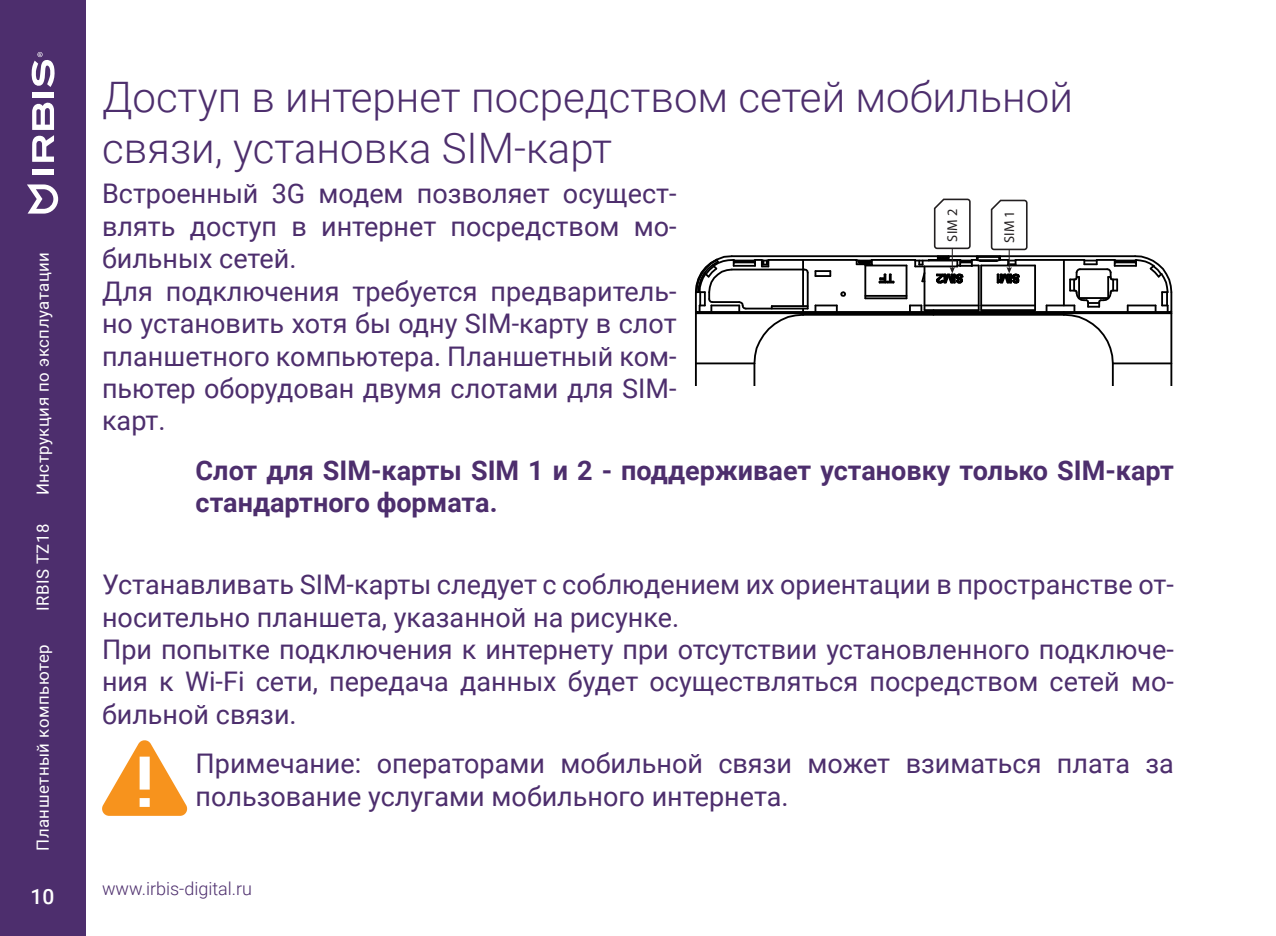
<style>
.page{position:relative;width:1276px;height:936px;background:#fff}
.page>*{position:absolute;margin:0;border:0;box-sizing:border-box;transform-origin:0 0}
.t1{font:700 70.8px "Roboto";color:#fff}
.t2{font:300 42px/50.4px "Roboto";color:#4d2e6d}
.t3{font:27px/32.4px "Roboto";color:#4d2e6d}
.t4{font:700 27px/32.4px "Roboto";color:#4d2e6d}
.t5{font:500 21px "Roboto";color:#fff}
.t6{font:300 18px "Roboto";color:#4d2e6d}
.t7{font:16.8px "Roboto";letter-spacing:.03em;color:#fff}
.t8{font:14.4px "Myriad Pro";color:#231f20}
</style>
<div class="page">
<div style="left:0;top:0;width:85px;height:935px;background:#4d2e6d"></div>
<svg style="left:27px;top:184px;width:31px;height:29px"></svg>
<svg style="left:32px;top:102px;width:22px;height:60px"></svg>
<div style="left:32px;top:169px;width:22px;height:5px;background:#fff"></div>
<div style="left:32px;top:92px;width:22px;height:5px;background:#fff"></div>
<svg style="left:31px;top:52px;width:24px;height:35px"></svg>
<svg style="left:102px;top:740px;width:85px;height:75px"></svg>
<hr style="left:695px;top:313px;width:2px;height:72px;background:#000">
<hr style="left:1170px;top:313px;width:2px;height:72px;background:#000">
<svg style="left:810px;top:264px;width:363px;height:101px"></svg>
<hr style="left:865px;top:264px;width:41px;height:2px;background:#000">
<hr style="left:981px;top:264px;width:54px;height:2px;background:#000">
<hr style="left:1115px;top:261px;width:20px;height:2px;background:#000">
<hr style="left:1114px;top:259px;width:22px;height:2px;background:#000">
<svg style="left:856px;top:259px;width:16px;height:6px"></svg>
<hr style="left:915px;top:259px;width:42px;height:2px;background:#000">
<hr style="left:1015px;top:259px;width:49px;height:2px;background:#000">
<hr style="left:872px;top:259px;width:43px;height:2px;background:#000">
<hr style="left:803px;top:259px;width:53px;height:2px;background:#000">
<hr style="left:732px;top:255px;width:403px;height:2px;background:#000">
<svg style="left:839px;top:290px;width:8px;height:8px"></svg>
<svg style="left:1062px;top:313px;width:52px;height:52px"></svg>
<svg style="left:1097px;top:288px;width:17px;height:16px"></svg>
<svg style="left:1072px;top:288px;width:18px;height:16px"></svg>
<svg style="left:695px;top:255px;width:115px;height:110px"></svg>
<hr style="left:1064px;top:259px;width:20px;height:2px;background:#000">
<svg style="left:1072px;top:259px;width:42px;height:23px"></svg>
<svg style="left:1133px;top:255px;width:40px;height:39px"></svg>
<svg style="left:1166px;top:305px;width:2px;height:7px"></svg>
<svg style="left:919px;top:198px;width:109px;height:85px"></svg>
<p class="t7" style="left:31px;top:495px;width:245px;rotate:-90deg">Инструкция по эксплуатации</p>
<p class="t7" style="left:31px;top:611px;width:89px;rotate:-90deg">IRBIS TZ18</p>
<p class="t7" style="left:31px;top:850px;width:208px;rotate:-90deg">Планшетный компьютер</p>
<h2 class="t2" style="left:102px;top:70px;width:972px">Доступ в интернет посредством сетей мобильной связи, установка SIM-карт</h2>
<p class="t3" style="left:102px;top:177px;width:576px">Встроенный 3G модем позволяет осущест&shy;влять доступ в интернет посредством мо&shy;бильных сетей.<br>Для подключения требуется предваритель&shy;но установить хотя бы одну SIM-карту в слот планшетного компьютера. Планшетный ком&shy;пьютер оборудован двумя слотами для SIM&shy;карт.</p>
<p class="t4" style="left:196px;top:453px;width:979px">Слот для SIM-карты SIM 1 и 2 - поддерживает установку только SIM-карт стандартного формата.</p>
<p class="t8" style="left:943px;top:241px;width:34px;rotate:-90deg">SIM 2</p>
<p class="t8" style="left:1000px;top:242px;width:34px;rotate:-90deg">SIM 1</p>
<p class="t3" style="left:102px;top:567px;width:1073px">Устанавливать SIM-карты следует с соблюдением их ориентации в пространстве от&shy;носительно планшета, указанной на рисунке.<br>При попытке подключения к интернету при отсутствии установленного подключе&shy;ния к Wi-Fi сети, передача данных будет осуществляться посредством сетей мо&shy;бильной связи.</p>
<p class="t3" style="left:196px;top:746px;width:979px">Примечание: операторами мобильной связи может взиматься плата за</p>
<h1 class="t1" style="left:135px;top:731px;width:21px">!</h1>
<p class="t3" style="left:196px;top:778px;width:594px">пользование услугами мобильного интернета.</p>
<p class="t5" style="left:31px;top:882px;width:25px">10</p>
<p class="t6" style="left:102px;top:876px;width:152px">www.irbis-digital.ru</p>
</div>
